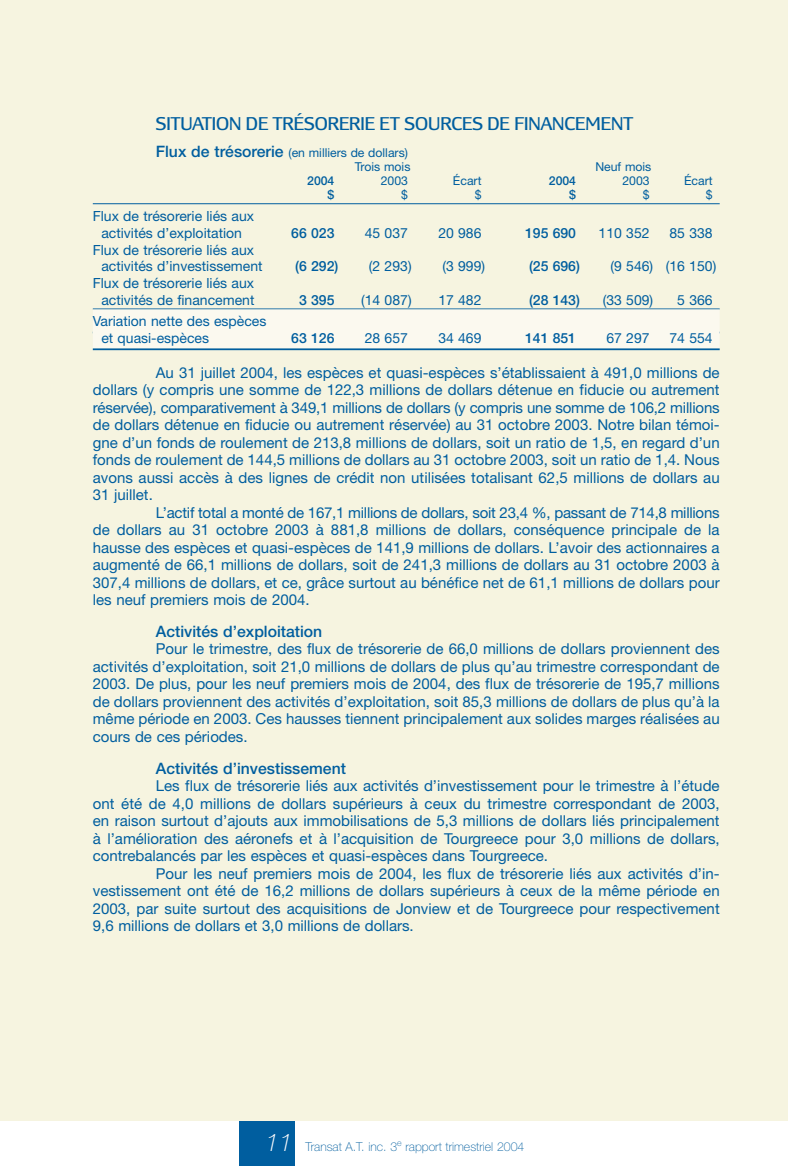
<style>
.page{position:relative;width:788px;height:1166px;background:#fff}
.page>*{position:absolute;margin:0;border:0;box-sizing:border-box;transform-origin:0 0}
.t1{font:19.25px "Lesmore";color:#005e9f}
.t2{font:500 15.75px "Helvetica Neue";color:#005e9f}
.t3{font:15.05px/17.5px "Helvetica Neue";color:#005e9f;text-align:justify}
.t4{font:14px/16.8px "Helvetica Neue";color:#005e9f}
.t5{font:500 14px "Helvetica Neue";color:#005e9f}
.t6{font:12.25px/14px "Helvetica Neue";color:#005e9f;text-align:right}
.t7{font:100 12.25px "Helvetica Neue";color:#005e9f}
.t8{font:500 12.25px "Helvetica Neue";color:#005e9f}
.s1{font-weight:500;font-size:15.75px}
.s2{font-style:italic;font-size:24.5px;color:#fff}
</style>
<div class="page">
<div style="left:239px;top:1120px;width:55px;height:45px;background:#005e9f"></div>
<div style="left:0;top:0;width:788px;height:1120px;background:#f6f4e0"></div>
<hr style="left:93px;top:203px;width:626px;height:1px;background:#005e9f">
<hr style="left:93px;top:308px;width:626px;height:1px;background:#005e9f">
<div style="left:93px;top:309px;width:626px;height:22px;background:#fbf9ef"></div>
<div style="left:93px;top:331px;width:626px;height:17px;background:#fbf9ef"></div>
<hr style="left:93px;top:348px;width:626px;height:2px;background:#005e9f">
<p class="t1" style="left:156px;top:116px;width:479px">SITUATION DE TRÉSORERIE ET SOURCES DE FINANCEMENT</p>
<p class="t6" style="left:156px;top:147px;width:256px"><span class="s1">Flux de trésorerie</span> (en milliers de dollars)<br>Trois mois</p>
<p class="t6" style="left:595px;top:161px;width:57px">Neuf mois</p>
<p class="t4" style="left:93px;top:209px;width:163px;text-align:center">Flux de trésorerie liés aux activités d’exploitation</p>
<p class="t4" style="left:101px;top:242px;width:163px;text-indent:-9px">Flux de trésorerie liés aux activités d’investissement</p>
<p class="t4" style="left:93px;top:276px;width:163px;text-align:right">Flux de trésorerie liés aux activités de financement</p>
<p class="t8" style="left:307px;top:176px;width:29px">2004</p>
<p class="t6" style="left:381px;top:175px;width:29px">2003</p>
<p class="t6" style="left:453px;top:175px;width:30px">Écart</p>
<p class="t8" style="left:549px;top:176px;width:29px">2004</p>
<p class="t6" style="left:622px;top:175px;width:29px">2003</p>
<p class="t6" style="left:684px;top:175px;width:30px">Écart</p>
<p class="t8" style="left:327px;top:190px;width:8px">$</p>
<p class="t6" style="left:401px;top:189px;width:8px">$</p>
<p class="t6" style="left:474px;top:189px;width:8px">$</p>
<p class="t8" style="left:569px;top:190px;width:8px">$</p>
<p class="t6" style="left:642px;top:189px;width:8px">$</p>
<p class="t6" style="left:705px;top:189px;width:8px">$</p>
<p class="t5" style="left:291px;top:228px;width:45px">66 023</p>
<p class="t4" style="left:365px;top:226px;width:45px">45 037</p>
<p class="t4" style="left:438px;top:226px;width:45px">20 986</p>
<p class="t5" style="left:525px;top:228px;width:52px">195 690</p>
<p class="t4" style="left:598px;top:226px;width:52px">110 352</p>
<p class="t4" style="left:669px;top:226px;width:45px">85 338</p>
<p class="t5" style="left:295px;top:261px;width:45px">(6 292)</p>
<p class="t4" style="left:369px;top:259px;width:44px">(2 293)</p>
<p class="t4" style="left:442px;top:259px;width:44px">(3 999)</p>
<p class="t5" style="left:529px;top:261px;width:52px">(25 696)</p>
<p class="t4" style="left:610px;top:259px;width:107px">(9 546) (16 150)</p>
<p class="t5" style="left:299px;top:295px;width:37px">3 395</p>
<p class="t4" style="left:361px;top:293px;width:52px">(14 087)</p>
<p class="t4" style="left:438px;top:293px;width:45px">17 482</p>
<p class="t5" style="left:529px;top:295px;width:52px">(28 143)</p>
<p class="t4" style="left:602px;top:293px;width:52px">(33 509)</p>
<p class="t4" style="left:677px;top:293px;width:37px">5 366</p>
<p class="t4" style="left:101px;top:314px;width:167px;text-indent:-9px">Variation nette des espèces et quasi-espèces</p>
<p class="t5" style="left:291px;top:333px;width:45px">63 126</p>
<p class="t4" style="left:365px;top:331px;width:45px">28 657</p>
<p class="t4" style="left:438px;top:331px;width:45px">34 469</p>
<p class="t5" style="left:525px;top:333px;width:52px">141 851</p>
<p class="t4" style="left:606px;top:331px;width:45px">67 297</p>
<p class="t4" style="left:669px;top:331px;width:45px">74 554</p>
<p class="t3" style="left:156px;top:365px;width:565px">Au 31 juillet 2004, les espèces et quasi-espèces s’établissaient à 491,0 millions de</p>
<p class="t3" style="left:93px;top:382px;width:628px">dollars (y compris une somme de 122,3 millions de dollars détenue en fiducie ou autrement</p>
<p class="t3" style="left:93px;top:400px;width:628px">réservée), comparativement à 349,1 millions de dollars (y compris une somme de 106,2 millions</p>
<p class="t3" style="left:93px;top:417px;width:628px">de dollars détenue en fiducie ou autrement réservée) au 31 octobre 2003. Notre bilan témoi-</p>
<p class="t3" style="left:93px;top:435px;width:628px">gne d’un fonds de roulement de 213,8 millions de dollars, soit un ratio de 1,5, en regard d’un</p>
<p class="t3" style="left:93px;top:452px;width:628px">fonds de roulement de 144,5 millions de dollars au 31 octobre 2003, soit un ratio de 1,4. Nous</p>
<p class="t3" style="left:93px;top:470px;width:628px">avons aussi accès à des lignes de crédit non utilisées totalisant 62,5 millions de dollars au</p>
<p class="t3" style="left:93px;top:487px;width:62px">31 juillet.</p>
<p class="t3" style="left:156px;top:505px;width:565px">L’actif total a monté de 167,1 millions de dollars, soit 23,4 %, passant de 714,8 millions</p>
<p class="t3" style="left:93px;top:522px;width:628px">de dollars au 31 octobre 2003 à 881,8 millions de dollars, conséquence principale de la</p>
<p class="t3" style="left:93px;top:540px;width:628px">hausse des espèces et quasi-espèces de 141,9 millions de dollars. L’avoir des actionnaires a</p>
<p class="t3" style="left:93px;top:557px;width:628px">augmenté de 66,1 millions de dollars, soit de 241,3 millions de dollars au 31 octobre 2003 à</p>
<p class="t3" style="left:93px;top:575px;width:628px">307,4 millions de dollars, et ce, grâce surtout au bénéfice net de 61,1 millions de dollars pour</p>
<p class="t3" style="left:93px;top:592px;width:218px">les neuf premiers mois de 2004.</p>
<p class="t2" style="left:156px;top:625px;width:168px">Activités d’exploitation</p>
<p class="t3" style="left:93px;top:641px;width:628px;text-indent:63px">Pour le trimestre, des flux de trésorerie de 66,0 millions de dollars proviennent des activités d’exploitation, soit 21,0 millions de dollars de plus qu’au trimestre correspondant de 2003. De plus, pour les neuf premiers mois de 2004, des flux de trésorerie de 195,7 millions de dollars proviennent des activités d’exploitation, soit 85,3 millions de dollars de plus qu’à la même période en 2003. Ces hausses tiennent principalement aux solides marges réalisées au cours de ces périodes.</p>
<p class="t2" style="left:156px;top:762px;width:192px">Activités d’investissement</p>
<p class="t3" style="left:156px;top:778px;width:565px">Les flux de trésorerie liés aux activités d’investissement pour le trimestre à l’étude</p>
<p class="t3" style="left:93px;top:796px;width:628px">ont été de 4,0 millions de dollars supérieurs à ceux du trimestre correspondant de 2003,</p>
<p class="t3" style="left:93px;top:813px;width:628px">en raison surtout d’ajouts aux immobilisations de 5,3 millions de dollars liés principalement</p>
<p class="t3" style="left:93px;top:831px;width:628px">à l’amélioration des aéronefs et à l’acquisition de Tourgreece pour 3,0 millions de dollars,</p>
<p class="t3" style="left:93px;top:848px;width:457px">contrebalancés par les espèces et quasi-espèces dans Tourgreece.</p>
<p class="t3" style="left:156px;top:866px;width:565px">Pour les neuf premiers mois de 2004, les flux de trésorerie liés aux activités d’in-</p>
<p class="t3" style="left:93px;top:883px;width:628px">vestissement ont été de 16,2 millions de dollars supérieurs à ceux de la même période en</p>
<p class="t3" style="left:93px;top:901px;width:628px">2003, par suite surtout des acquisitions de Jonview et de Tourgreece pour respectivement</p>
<p class="t3" style="left:93px;top:918px;width:322px">9,6 millions de dollars et 3,0 millions de dollars.</p>
<p class="t7" style="left:265px;top:1141px;width:260px"><span class="s2">11</span> Transat A.T. inc. 3<sup>e</sup> rapport trimestriel 2004</p>
</div>
